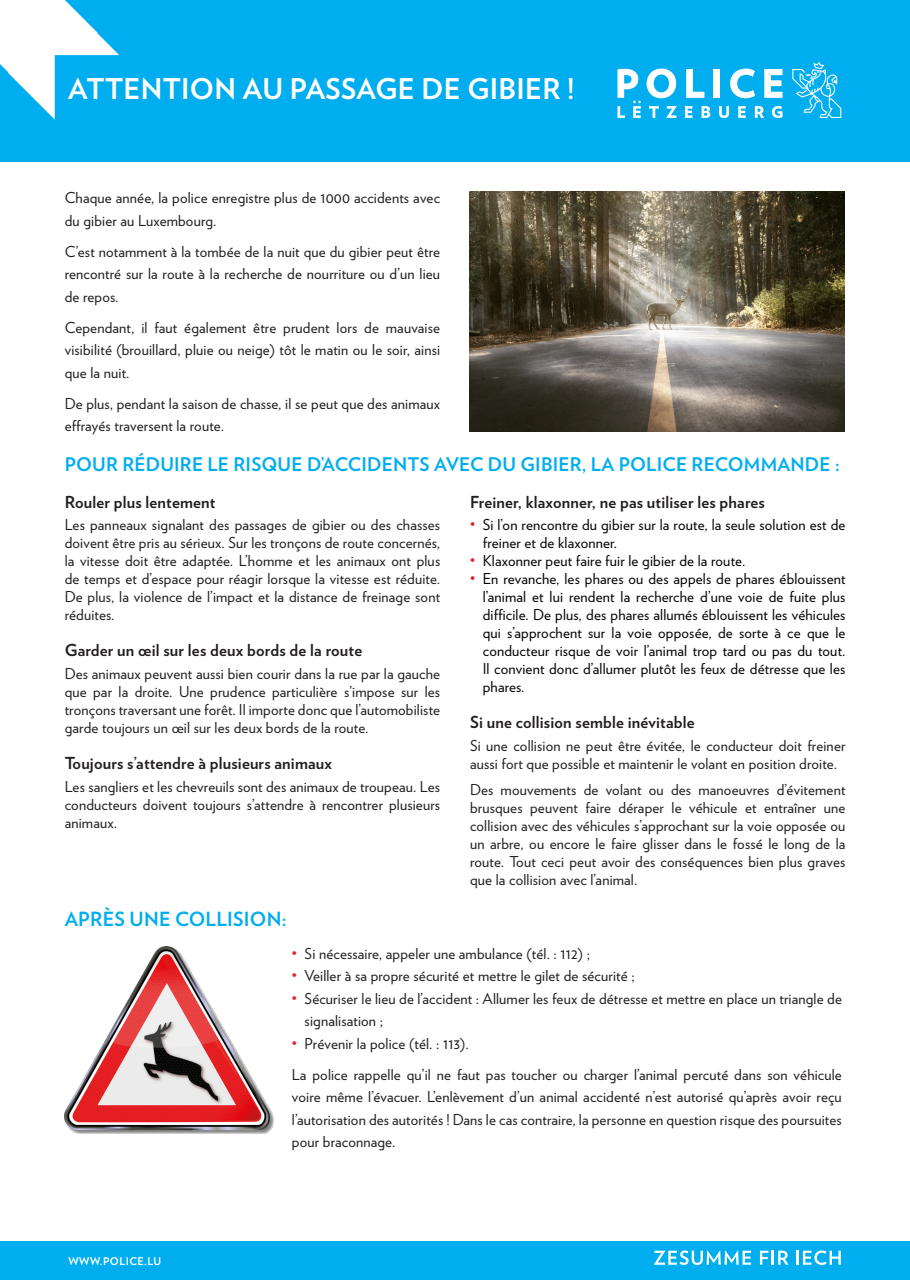
<style>
.page{position:relative;width:910px;height:1280px;background:#fff}
.page>*{position:absolute;margin:0;border:0;box-sizing:border-box;transform-origin:0 0}
.H1_black{font:700 28.5px "Verlag";letter-spacing:.01em;color:#fff}
.Paragraph_Style_2_FR{font:700 19.5px "Verlag";letter-spacing:.01em;color:#00aeef}
.Paragraph_Style_2_FR-2{font:700 18.75px "Verlag";letter-spacing:.01em;color:#00aeef}
.Content{font:700 16.5px "Verlag";letter-spacing:.01em;color:#231f20}
.Body_end_paragraph_FR{font:15px/18px "Verlag";letter-spacing:.01em;color:#231f20;text-align:justify}
.t1{font:15px/18px "Verlag";letter-spacing:.01em;color:#040503}
.t2{font:700 10.65px "Verlag";letter-spacing:.05em;color:#fff}
.s1{font-size:13.5px;color:#ee1d23}
</style>
<div class="page">
<img style="left:65px;top:946px;width:209px;height:187px">
<img style="left:469px;top:191px;width:375px;height:240px">
<div style="left:0;top:0;width:909px;height:161px;background:#00aeef"></div>
<div style="left:0;top:1241px;width:909px;height:38px;background:#00aeef"></div>
<svg style="left:654px;top:1250px;width:96px;height:14px"></svg>
<svg style="left:759px;top:1250px;width:29px;height:14px"></svg>
<svg style="left:796px;top:1250px;width:44px;height:14px"></svg>
<svg style="left:646px;top:68px;width:30px;height:30px"></svg>
<svg style="left:686px;top:69px;width:18px;height:29px"></svg>
<div style="left:713px;top:69px;width:6px;height:29px;background:#fff"></div>
<svg style="left:730px;top:68px;width:24px;height:30px"></svg>
<svg style="left:764px;top:69px;width:18px;height:29px"></svg>
<svg style="left:617px;top:69px;width:23px;height:49px"></svg>
<svg style="left:649px;top:106px;width:9px;height:12px"></svg>
<svg style="left:666px;top:106px;width:10px;height:12px"></svg>
<svg style="left:684px;top:106px;width:8px;height:12px"></svg>
<svg style="left:701px;top:106px;width:9px;height:12px"></svg>
<svg style="left:719px;top:106px;width:9px;height:12px"></svg>
<svg style="left:738px;top:106px;width:7px;height:12px"></svg>
<svg style="left:754px;top:106px;width:9px;height:12px"></svg>
<svg style="left:771px;top:106px;width:11px;height:12px"></svg>
<svg style="left:792px;top:62px;width:49px;height:56px"></svg>
<svg style="left:0;top:0;width:119px;height:119px"></svg>
<p class="H1_black" style="left:68px;top:66px;width:507px">ATTENTION AU PASSAGE DE GIBIER !</p>
<p class="Body_end_paragraph_FR" style="left:65px;top:186px;width:377px;line-height:22.5px">Chaque année, la police enregistre plus de 1000 accidents avec du gibier au Luxembourg.</p>
<p class="Body_end_paragraph_FR" style="left:65px;top:239px;width:377px;line-height:22.5px">C’est notamment à la tombée de la nuit que du gibier peut être rencontré sur la route à la recherche de nourriture ou d’un lieu de repos.</p>
<p class="Body_end_paragraph_FR" style="left:65px;top:315px;width:377px;line-height:22.5px">Cependant, il faut également être prudent lors de mauvaise visibilité (brouillard, pluie ou neige) tôt le matin ou le soir, ainsi que la nuit.</p>
<p class="Body_end_paragraph_FR" style="left:65px;top:391px;width:376px;line-height:22.5px">De plus, pendant la saison de chasse, il se peut que des animaux effrayés traversent la route.</p>
<p class="Paragraph_Style_2_FR-2" style="left:65px;top:449px;width:776px">POUR RÉDUIRE LE RISQUE D’ACCIDENTS AVEC DU GIBIER, LA POLICE RECOMMANDE :</p>
<p class="Content" style="left:65px;top:488px;width:152px">Rouler plus lentement</p>
<p class="Body_end_paragraph_FR" style="left:65px;top:514px;width:377px">Les panneaux signalant des passages de gibier ou des chasses doivent être pris au sérieux. Sur les tronçons de route concernés, la vitesse doit être adaptée. L’homme et les animaux ont plus de temps et d’espace pour réagir lorsque la vitesse est réduite.<br>De plus, la violence de l’impact et la distance de freinage sont réduites.</p>
<p class="Content" style="left:65px;top:637px;width:299px">Garder un œil sur les deux bords de la route</p>
<p class="Body_end_paragraph_FR" style="left:65px;top:663px;width:377px">Des animaux peuvent aussi bien courir dans la rue par la gauche que par la droite. Une prudence particulière s’impose sur les tronçons traversant une forêt. Il importe donc que l’automobiliste garde toujours un œil sur les deux bords de la route.</p>
<p class="Content" style="left:65px;top:750px;width:269px">Toujours s’attendre à plusieurs animaux</p>
<p class="Body_end_paragraph_FR" style="left:65px;top:776px;width:377px">Les sangliers et les chevreuils sont des animaux de troupeau. Les conducteurs doivent toujours s’attendre à rencontrer plusieurs animaux.</p>
<p class="Content" style="left:470px;top:488px;width:296px">Freiner, klaxonner, ne pas utiliser les phares</p>
<p class="t1" style="left:482px;top:514px;width:364px;text-indent:-13px"><span class="s1">•</span> Si l’on rencontre du gibier sur la route, la seule solution est de freiner et de klaxonner.</p>
<p class="t1" style="left:470px;top:550px;width:277px"><span class="s1">•</span> Klaxonner peut faire fuir le gibier de la route.</p>
<p class="t1" style="left:482px;top:568px;width:364px;text-align:justify;text-indent:-13px"><span class="s1">•</span> En revanche, les phares ou des appels de phares éblouissent l’animal et lui rendent la recherche d’une voie de fuite plus difficile. De plus, des phares allumés éblouissent les véhicules qui s’approchent sur la voie opposée, de sorte à ce que le conducteur risque de voir l’animal trop tard ou pas du tout.<br>Il convient donc d’allumer plutôt les feux de détresse que les phares.</p>
<p class="Content" style="left:470px;top:709px;width:226px">Si une collision semble inévitable</p>
<p class="Body_end_paragraph_FR" style="left:470px;top:735px;width:377px">Si une collision ne peut être évitée, le conducteur doit freiner aussi fort que possible et maintenir le volant en position droite.</p>
<p class="Body_end_paragraph_FR" style="left:470px;top:780px;width:377px">Des mouvements de volant ou des manoeuvres d’évitement brusques peuvent faire déraper le véhicule et entraîner une collision avec des véhicules s’approchant sur la voie opposée ou un arbre, ou encore le faire glisser dans le fossé le long de la route. Tout ceci peut avoir des conséquences bien plus graves que la collision avec l’animal.</p>
<p class="Paragraph_Style_2_FR" style="left:65px;top:903px;width:223px">APRÈS UNE COLLISION:</p>
<p class="t2" style="left:68px;top:1251px;width:94px">WWW.POLICE.LU</p>
<p class="Body_end_paragraph_FR" style="left:292px;top:943px;width:299px"><span class="s1">•</span> Si nécessaire, appeler une ambulance (tél. : 112) ;</p>
<p class="Body_end_paragraph_FR" style="left:292px;top:965px;width:344px"><span class="s1">•</span> Veiller à sa propre sécurité et mettre le gilet de sécurité ;</p>
<p class="Body_end_paragraph_FR" style="left:304px;top:985px;width:538px;line-height:22.5px;text-indent:-13px"><span class="s1">•</span> Sécuriser le lieu de l’accident : Allumer les feux de détresse et mettre en place un triangle de signalisation ;</p>
<p class="Body_end_paragraph_FR" style="left:292px;top:1033px;width:178px"><span class="s1">•</span> Prévenir la police (tél. : 113).</p>
<p class="Body_end_paragraph_FR" style="left:292px;top:1061px;width:551px;line-height:22.5px">La police rappelle qu’il ne faut pas toucher ou charger l’animal percuté dans son véhicule voire même l’évacuer. L’enlèvement d’un animal accidenté n’est autorisé qu’après avoir reçu l’autorisation des autorités ! Dans le cas contraire, la personne en question risque des poursuites pour braconnage.</p>
</div>
